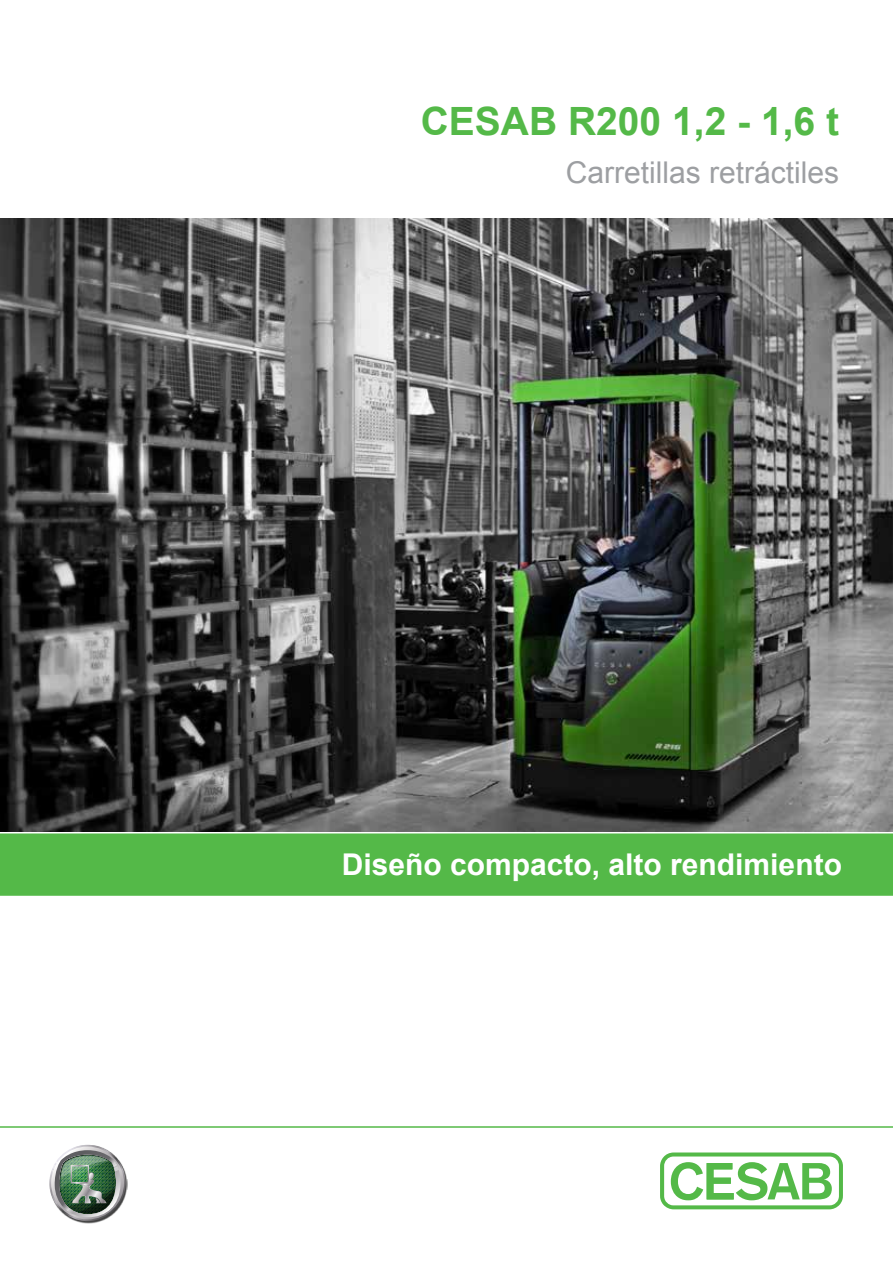
<style>
.page{position:relative;width:893px;height:1263px;background:#fff}
.page>*{position:absolute;margin:0;border:0;box-sizing:border-box;transform-origin:0 0}
.t1{font:700 39px "Arial";color:#54b948}
.t2{font:700 30px "Arial";color:#fff}
.t3{font:30px "Arial";color:#9d9fa2}
</style>
<div class="page">
<img style="left:0;top:218px;width:893px;height:614px">
<div style="left:0;top:833px;width:893px;height:63px;background:#54b948"></div>
<hr style="left:0;top:1126px;width:893px;height:2px;background:#54b948">
<img style="left:75px;top:1144px;width:53px;height:79px">
<img style="left:49px;top:1145px;width:77px;height:76px">
<svg style="left:660px;top:1152px;width:183px;height:57px"></svg>
<h1 class="t1" style="left:421px;top:95px;width:420px">CESAB R200 1,2 - 1,6 t</h1>
<p class="t3" style="left:566px;top:153px;width:275px">Carretillas retráctiles</p>
<p class="t2" style="left:342px;top:845px;width:502px">Diseño compacto, alto rendimiento</p>
</div>
